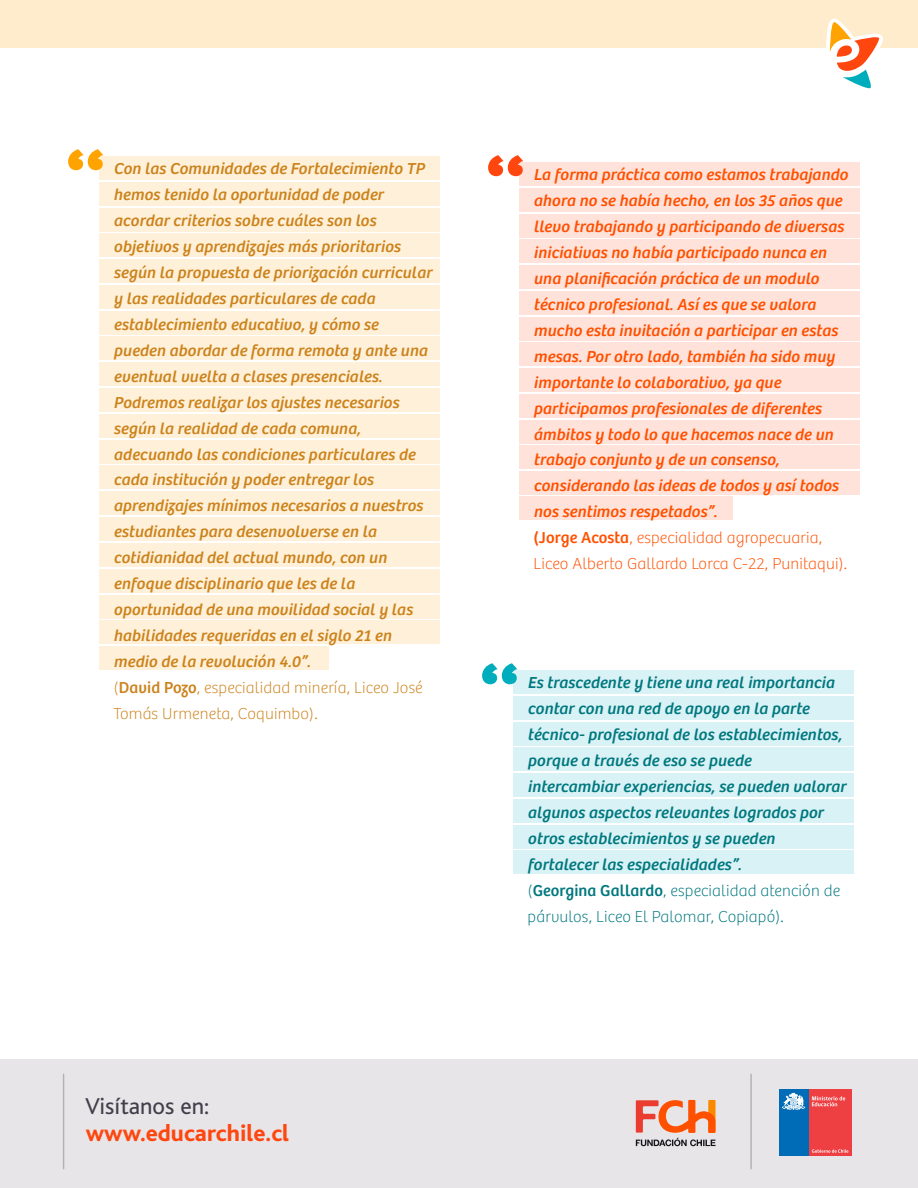
<style>
.page{position:relative;width:918px;height:1188px;background:#fff}
.page>*{position:absolute;margin:0;border:0;box-sizing:border-box;transform-origin:0 0}
.t1{font:800 24px "Bliss";color:#ff460f}
.t2{font:24px "Bliss";color:#423f4c}
.t3{font:italic 16.5px/26px "Bree";letter-spacing:.01em;color:#cc831d}
.t4{font:italic 16.5px/26px "Bree";letter-spacing:.01em;color:#ff5000}
.t5{font:italic 16.5px/26px "Bree";letter-spacing:.01em;color:#00787f}
.s1{font-weight:100;font-style:normal}
.s2{font-style:normal}
</style>
<div class="page">
<div style="left:513px;top:671px;width:340px;height:23px;background:#d9f2f5"></div>
<div style="left:513px;top:696px;width:340px;height:24px;background:#d9f2f5"></div>
<div style="left:513px;top:722px;width:340px;height:23px;background:#d9f2f5"></div>
<div style="left:513px;top:748px;width:340px;height:23px;background:#d9f2f5"></div>
<div style="left:513px;top:774px;width:340px;height:23px;background:#d9f2f5"></div>
<div style="left:513px;top:799px;width:340px;height:24px;background:#d9f2f5"></div>
<div style="left:513px;top:825px;width:340px;height:23px;background:#d9f2f5"></div>
<div style="left:513px;top:851px;width:341px;height:23px;background:#d9f2f5"></div>
<svg style="left:482px;top:663px;width:35px;height:21px"></svg>
<div style="left:99px;top:157px;width:340px;height:23px;background:#fff1d9"></div>
<div style="left:99px;top:182px;width:340px;height:24px;background:#fff1d9"></div>
<div style="left:99px;top:208px;width:340px;height:23px;background:#fff1d9"></div>
<div style="left:99px;top:234px;width:340px;height:23px;background:#fff1d9"></div>
<div style="left:99px;top:260px;width:340px;height:23px;background:#fff1d9"></div>
<div style="left:99px;top:285px;width:340px;height:24px;background:#fff1d9"></div>
<div style="left:99px;top:311px;width:340px;height:23px;background:#fff1d9"></div>
<div style="left:99px;top:337px;width:341px;height:23px;background:#fff1d9"></div>
<div style="left:99px;top:363px;width:340px;height:23px;background:#fff1d9"></div>
<div style="left:99px;top:389px;width:340px;height:23px;background:#fff1d9"></div>
<div style="left:99px;top:414px;width:340px;height:24px;background:#fff1d9"></div>
<div style="left:99px;top:440px;width:340px;height:23px;background:#fff1d9"></div>
<div style="left:99px;top:466px;width:340px;height:23px;background:#fff1d9"></div>
<div style="left:99px;top:492px;width:340px;height:23px;background:#fff1d9"></div>
<div style="left:99px;top:517px;width:340px;height:24px;background:#fff1d9"></div>
<div style="left:99px;top:543px;width:341px;height:23px;background:#fff1d9"></div>
<div style="left:99px;top:569px;width:340px;height:24px;background:#fff1d9"></div>
<div style="left:99px;top:595px;width:340px;height:23px;background:#fff1d9"></div>
<div style="left:99px;top:621px;width:340px;height:23px;background:#fff1d9"></div>
<div style="left:99px;top:647px;width:229px;height:23px;background:#fff1d9"></div>
<svg style="left:68px;top:149px;width:35px;height:21px"></svg>
<div style="left:519px;top:163px;width:340px;height:23px;background:#ffe3db"></div>
<div style="left:519px;top:188px;width:340px;height:24px;background:#ffe3db"></div>
<div style="left:519px;top:214px;width:340px;height:23px;background:#ffe3db"></div>
<div style="left:519px;top:240px;width:340px;height:23px;background:#ffe3db"></div>
<div style="left:519px;top:266px;width:340px;height:23px;background:#ffe3db"></div>
<div style="left:519px;top:291px;width:340px;height:24px;background:#ffe3db"></div>
<div style="left:519px;top:317px;width:340px;height:23px;background:#ffe3db"></div>
<div style="left:519px;top:343px;width:341px;height:23px;background:#ffe3db"></div>
<div style="left:519px;top:369px;width:341px;height:23px;background:#ffe3db"></div>
<div style="left:519px;top:394px;width:341px;height:24px;background:#ffe3db"></div>
<div style="left:519px;top:420px;width:341px;height:23px;background:#ffe3db"></div>
<div style="left:519px;top:446px;width:341px;height:23px;background:#ffe3db"></div>
<div style="left:519px;top:471px;width:341px;height:23px;background:#ffe3db"></div>
<div style="left:519px;top:497px;width:213px;height:23px;background:#ffe3db"></div>
<svg style="left:488px;top:155px;width:35px;height:21px"></svg>
<div style="left:0;top:0;width:918px;height:48px;background:#ffeccd"></div>
<svg style="left:826px;top:19px;width:57px;height:70px"></svg>
<div style="left:0;top:1059px;width:918px;height:129px;background:#e1dfe2"></div>
<svg style="left:636px;top:1100px;width:80px;height:46px"></svg>
<hr style="left:750px;top:1074px;width:2px;height:95px;background:#808285">
<div style="left:809px;top:1090px;width:43px;height:66px;background:#ee3f43"></div>
<div style="left:779px;top:1090px;width:30px;height:66px;background:#006cb8"></div>
<svg style="left:782px;top:1093px;width:23px;height:17px"></svg>
<svg style="left:812px;top:1096px;width:33px;height:10px"></svg>
<svg style="left:812px;top:1149px;width:36px;height:4px"></svg>
<hr style="left:63px;top:1074px;width:1px;height:95px;background:#808285">
<p class="t3" style="left:114px;top:156px;width:320px">Con las Comunidades de Fortalecimiento TP hemos tenido la oportunidad de poder acordar criterios sobre cuáles son los objetivos y aprendizajes más prioritarios según la propuesta de priorización curricular y las realidades particulares de cada establecimiento educativo, y cómo se pueden abordar de forma remota y ante una eventual vuelta a clases presenciales.<br>Podremos realizar los ajustes necesarios según la realidad de cada comuna, adecuando las condiciones particulares de cada institución y poder entregar los aprendizajes mínimos necesarios a nuestros estudiantes para desenvolverse en la cotidianidad del actual mundo, con un enfoque disciplinario que les de la oportunidad de una movilidad social y las habilidades requeridas en el siglo 21 en medio de la revolución 4.0”.<br><span class="s1">(</span><span class="s2">David Pozo</span><span class="s1">, especialidad minería, Liceo José Tomás Urmeneta, Coquimbo).</span></p>
<p class="t4" style="left:534px;top:162px;width:316px">La forma práctica como estamos trabajando ahora no se había hecho, en los 35 años que llevo trabajando y participando de diversas iniciativas no había participado nunca en una planificación práctica de un modulo técnico profesional. Así es que se valora mucho esta invitación a participar en estas mesas. Por otro lado, también ha sido muy importante lo colaborativo, ya que participamos profesionales de diferentes ámbitos y todo lo que hacemos nace de un trabajo conjunto y de un consenso, considerando las ideas de todos y así todos nos sentimos respetados”.<br><span class="s2">(Jorge Acosta</span><span class="s1">, especialidad agropecuaria, Liceo Alberto Gallardo Lorca C-22, Punitaqui).</span></p>
<p class="t5" style="left:528px;top:670px;width:320px">Es trascedente y tiene una real importancia contar con una red de apoyo en la parte técnico- profesional de los establecimientos, porque a través de eso se puede intercambiar experiencias, se pueden valorar algunos aspectos relevantes logrados por otros establecimientos y se pueden fortalecer las especialidades”.<br><span class="s1">(</span><span class="s2">Georgina Gallardo</span><span class="s1">, especialidad atención de párvulos, Liceo El Palomar, Copiapó).</span></p>
<h1 class="t2" style="left:85px;top:1093px;width:125px">Visítanos en:</h1>
<h1 class="t1" style="left:86px;top:1121px;width:205px">www.educarchile.cl</h1>
</div>
